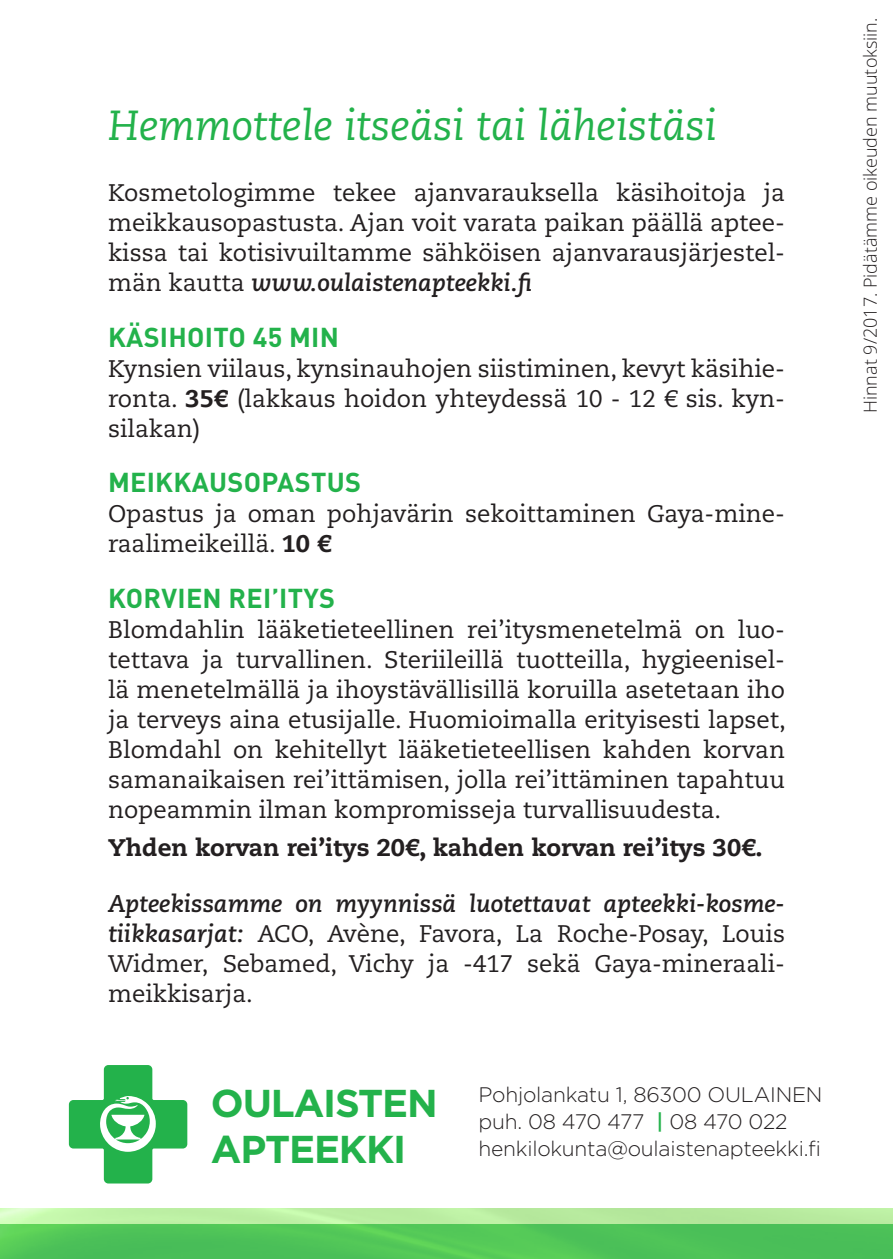
<style>
.page{position:relative;width:893px;height:1259px;background:#fff}
.page>*{position:absolute;margin:0;border:0;box-sizing:border-box;transform-origin:0 0}
.isootsikko{font:italic 42px "Caecilia LT Std";color:#23b24b}
.t1{font:700 38.7px/46.5px "Gotham";letter-spacing:-.03em;color:#23b24b}
.väiotsikko{font:700 27px "DIN";letter-spacing:.01em;color:#23b24b}
.Leipis{font:24px/30px "Caecilia LT Std";color:#231f20;text-align:justify}
.Leipis-2{font:800 24px "Caecilia LT Std";color:#231f20}
.t2{font:300 21px/27px "Gotham";letter-spacing:-.01em;color:#231f20}
.t3{font:300 18px "Open Sans";color:#231f20}
.s1{font-weight:700;font-style:italic}
.s2{font-weight:800}
.s3{font-weight:500;color:#23b24b}
</style>
<div class="page">
<svg style="left:69px;top:1065px;width:118px;height:118px"></svg>
<img style="left:0;top:1208px;width:893px;height:51px">
<p class="isootsikko" style="left:108px;top:102px;width:610px">Hemmottele itseäsi tai läheistäsi</p>
<p class="Leipis" style="left:108px;top:178px;width:678px">Kosmetologimme tekee ajanvarauksella käsihoitoja ja meikkausopastusta. Ajan voit varata paikan päällä aptee&shy;kissa tai kotisivuiltamme sähköisen ajanvarausjärjestel&shy;män kautta <span class="s1">www.oulaistenapteekki.fi</span></p>
<p class="väiotsikko" style="left:108px;top:319px;width:232px">KÄSIHOITO 45 MIN</p>
<p class="Leipis" style="left:108px;top:354px;width:678px">Kynsien viilaus, kynsinauhojen siistiminen, kevyt käsihie&shy;ronta. <span class="s2">35€</span> (lakkaus hoidon yhteydessä 10 - 12 € sis. kyn&shy;silakan)</p>
<p class="väiotsikko" style="left:108px;top:465px;width:254px">MEIKKAUSOPASTUS</p>
<p class="Leipis" style="left:108px;top:499px;width:678px">Opastus ja oman pohjavärin sekoittaminen Gaya-mine&shy;raalimeikeillä. <span class="s2">10 €</span></p>
<p class="väiotsikko" style="left:108px;top:580px;width:229px">KORVIEN REI’ITYS</p>
<p class="Leipis" style="left:108px;top:615px;width:679px">Blomdahlin lääketieteellinen rei’itysmenetelmä on luo&shy;tettava ja turvallinen. Steriileillä tuotteilla, hygieenisel&shy;lä menetelmällä ja ihoystävällisillä koruilla asetetaan iho ja terveys aina etusijalle. Huomioimalla erityisesti lapset, Blomdahl on kehitellyt lääketieteellisen kahden korvan samanaikaisen rei’ittämisen, jolla rei’ittäminen tapahtuu nopeammin ilman kompromisseja turvallisuudesta.</p>
<p class="Leipis-2" style="left:108px;top:833px;width:656px">Yhden korvan rei’itys 20€, kahden korvan rei’itys 30€.</p>
<p class="Leipis" style="left:108px;top:889px;width:678px"><span class="s1">Apteekissamme on myynnissä luotettavat apteekki-kosme&shy;tiikkasarjat:</span> ACO, Avène, Favora, La Roche-Posay, Louis Widmer, Sebamed, Vichy ja -417 sekä Gaya-mineraali&shy;meikkisarja.</p>
<h2 class="t1" style="left:211px;top:1079px;width:228px">OULAISTEN<br>APTEEKKI</h2>
<p class="t2" style="left:478px;top:1080px;width:346px">Pohjolankatu 1, 86300 OULAINEN puh. 08 470 477 <span class="s3">|</span> 08 470 022 henkilokunta@oulaistenapteekki.fi</p>
<p class="t3" style="left:858px;top:413px;width:397px;rotate:-90deg">Hinnat 9/2017. Pidätämme oikeuden muutoksiin.</p>
</div>
